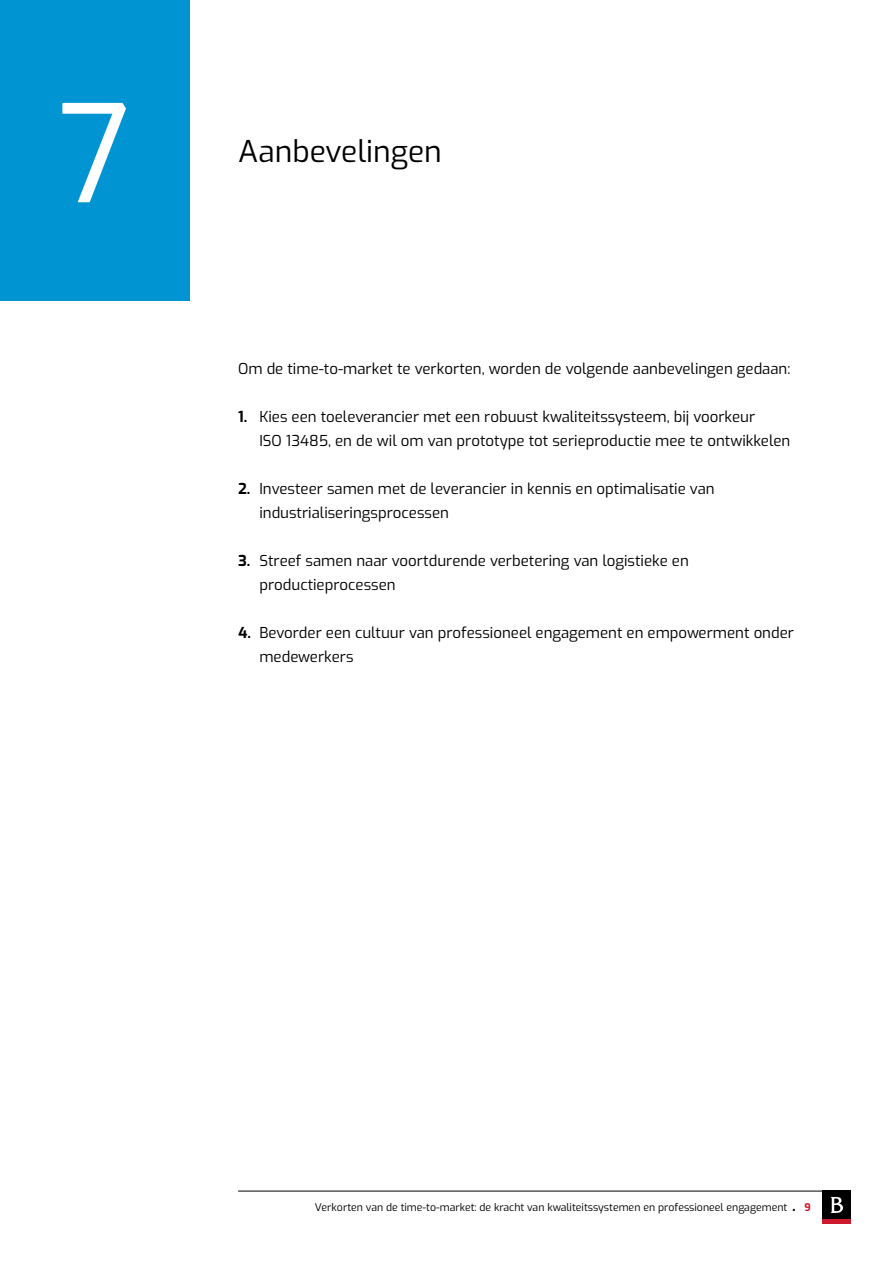
<style>
.page{position:relative;width:893px;height:1263px;background:#fff}
.page>*{position:absolute;margin:0;border:0;box-sizing:border-box;transform-origin:0 0}
.t1{font:135px "Exo";color:#fff}
.t2{font:30px "Exo";color:#000}
.t3{font:15px/24px "Exo";color:#000}
.t4{font:10.5px "Exo";color:#000}
.t5{font:700 10.5px "Exo";color:#cd192c}
.s1{font-weight:700}
</style>
<div class="page">
<hr style="left:238px;top:1191px;width:612px;height:1px;background:#000">
<div style="left:822px;top:1191px;width:28px;height:28px;background:#000"></div>
<hr style="left:822px;top:1219px;width:28px;height:4px;background:#cd192c">
<svg style="left:831px;top:1197px;width:12px;height:16px"></svg>
<div style="left:0;top:0;width:189px;height:301px;background:#0094d3"></div>
<h1 class="t1" style="left:58px;top:54px;width:75px">7</h1>
<h2 class="t2" style="left:238px;top:129px;width:205px">Aanbevelingen</h2>
<p class="t3" style="left:238px;top:356px;width:554px">Om de time-to-market te verkorten, worden de volgende aanbevelingen gedaan:</p>
<p class="t3" style="left:259px;top:404px;width:533px;text-indent:-21px"><span class="s1">1.</span> Kies een toeleverancier met een robuust kwaliteitssysteem, bij voorkeur<br>ISO 13485, en de wil om van prototype tot serieproductie mee te ontwikkelen</p>
<p class="t3" style="left:259px;top:476px;width:457px;text-indent:-21px"><span class="s1">2.</span> Investeer samen met de leverancier in kennis en optimalisatie van industrialiseringsprocessen</p>
<p class="t3" style="left:259px;top:548px;width:431px;text-indent:-21px"><span class="s1">3.</span> Streef samen naar voortdurende verbetering van logistieke en productieprocessen</p>
<p class="t3" style="left:259px;top:620px;width:536px;text-indent:-21px"><span class="s1">4.</span> Bevorder een cultuur van professioneel engagement en empowerment onder medewerkers</p>
<p class="t4" style="left:315px;top:1200px;width:474px">Verkorten van de time-to-market: de kracht van kwaliteitssystemen en professioneel engagement</p>
<p class="t5" style="left:804px;top:1200px;width:8px">9</p>
</div>
